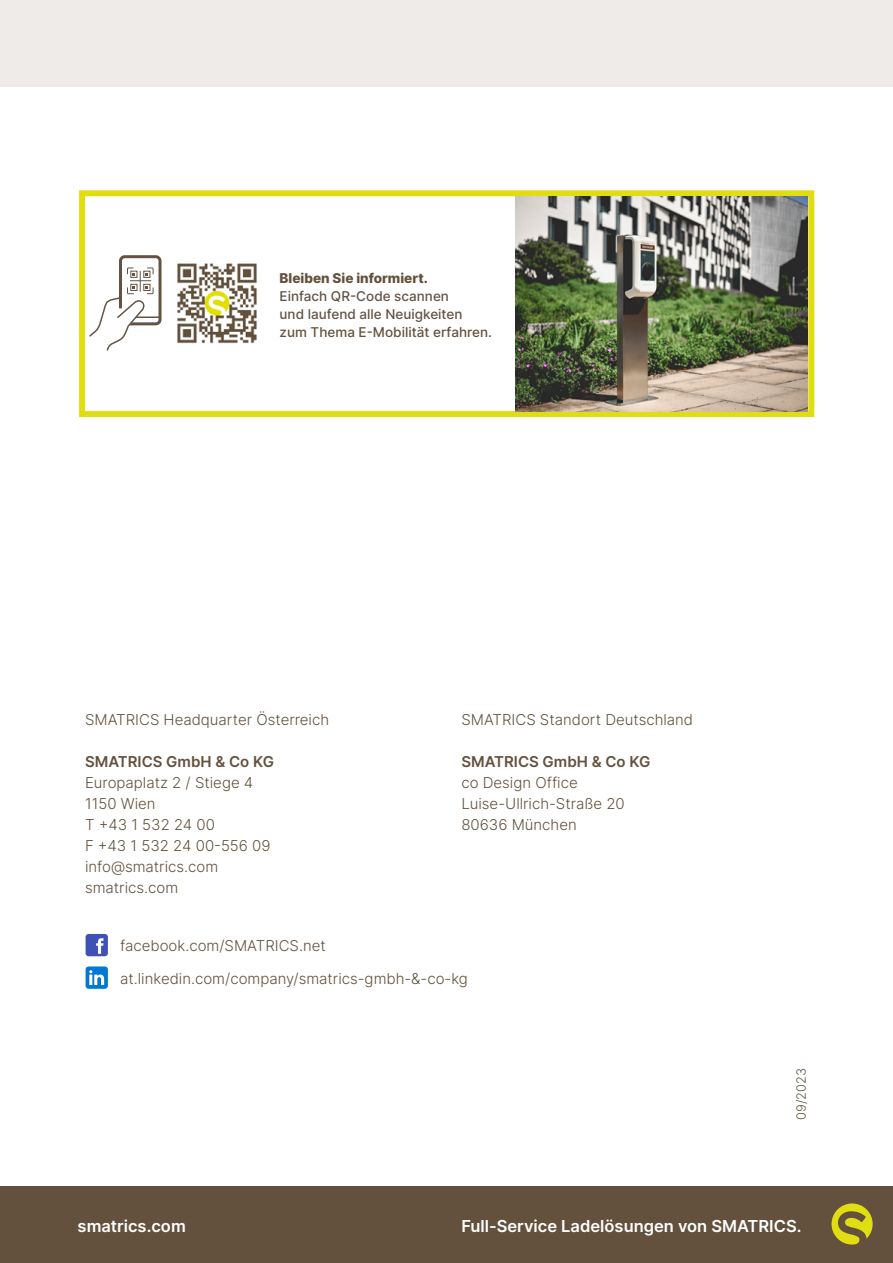
<style>
.page{position:relative;width:893px;height:1263px;background:#fff}
.page>*{position:absolute;margin:0;border:0;box-sizing:border-box;transform-origin:0 0}
.t1{font:600 16.5px "Inter";color:#fff}
.t2{font:300 15px/21px "Inter";color:#63513d}
.t3{font:600 15px "Inter";color:#63513d}
.t4{font:500 13.5px/18px "Inter";color:#645345}
.t5{font:500 13.5px "Inter";color:#63513d}
.t6{font:800 13.5px "Inter";color:#63513d}
.t7{font:300 12.75px "Inter";letter-spacing:.01em;color:#63513d}
</style>
<div class="page">
<div style="left:79px;top:190px;width:735px;height:227px;border:6px solid #e0de12"></div>
<div style="left:0;top:0;width:893px;height:87px;background:#eeebe9"></div>
<svg style="left:89px;top:255px;width:73px;height:96px"></svg>
<img style="left:177px;top:263px;width:80px;height:81px">
<div style="left:0;top:1186px;width:893px;height:77px;background:#63513d"></div>
<svg style="left:831px;top:1203px;width:42px;height:41px"></svg>
<div style="left:86px;top:934px;width:22px;height:22px;background:#3f51b5;border-radius:3px"></div>
<svg style="left:96px;top:938px;width:8px;height:16px"></svg>
<div style="left:86px;top:966px;width:22px;height:23px;background:#0078d4;border-radius:3px"></div>
<svg style="left:89px;top:970px;width:16px;height:16px"></svg>
<img style="left:516px;top:197px;width:292px;height:214px">
<p class="t6" style="left:280px;top:268px;width:150px">Bleiben Sie informiert.</p>
<p class="t4" style="left:280px;top:286px;width:184px">Einfach QR-Code scannen und laufend alle Neuigkeiten</p>
<p class="t5" style="left:280px;top:322px;width:214px">zum Thema E-Mobilität erfahren.</p>
<p class="t2" style="left:85px;top:709px;width:246px">SMATRICS Headquarter Österreich</p>
<p class="t3" style="left:85px;top:751px;width:190px">SMATRICS GmbH &amp; Co KG</p>
<p class="t2" style="left:85px;top:772px;width:187px">Europaplatz 2 / Stiege 4<br>1150 Wien<br>T +43 1 532 24 00<br>F +43 1 532 24 00-556 09 info@smatrics.com smatrics.com</p>
<p class="t2" style="left:461px;top:709px;width:233px">SMATRICS Standort Deutschland</p>
<p class="t3" style="left:461px;top:751px;width:190px">SMATRICS GmbH &amp; Co KG</p>
<p class="t2" style="left:461px;top:772px;width:165px">co Design Office<br>Luise-Ullrich-Straße 20<br>80636 München</p>
<p class="t2" style="left:120px;top:929px;width:349px;line-height:32.8px">facebook.com/SMATRICS.net at.linkedin.com/company/smatrics-gmbh-&amp;-co-kg</p>
<p class="t7" style="left:792px;top:1120px;width:54px;rotate:-90deg">09/2023</p>
<p class="t1" style="left:78px;top:1214px;width:110px">smatrics.com</p>
<p class="t1" style="left:461px;top:1214px;width:342px">Full-Service Ladelösungen von SMATRICS.</p>
</div>
